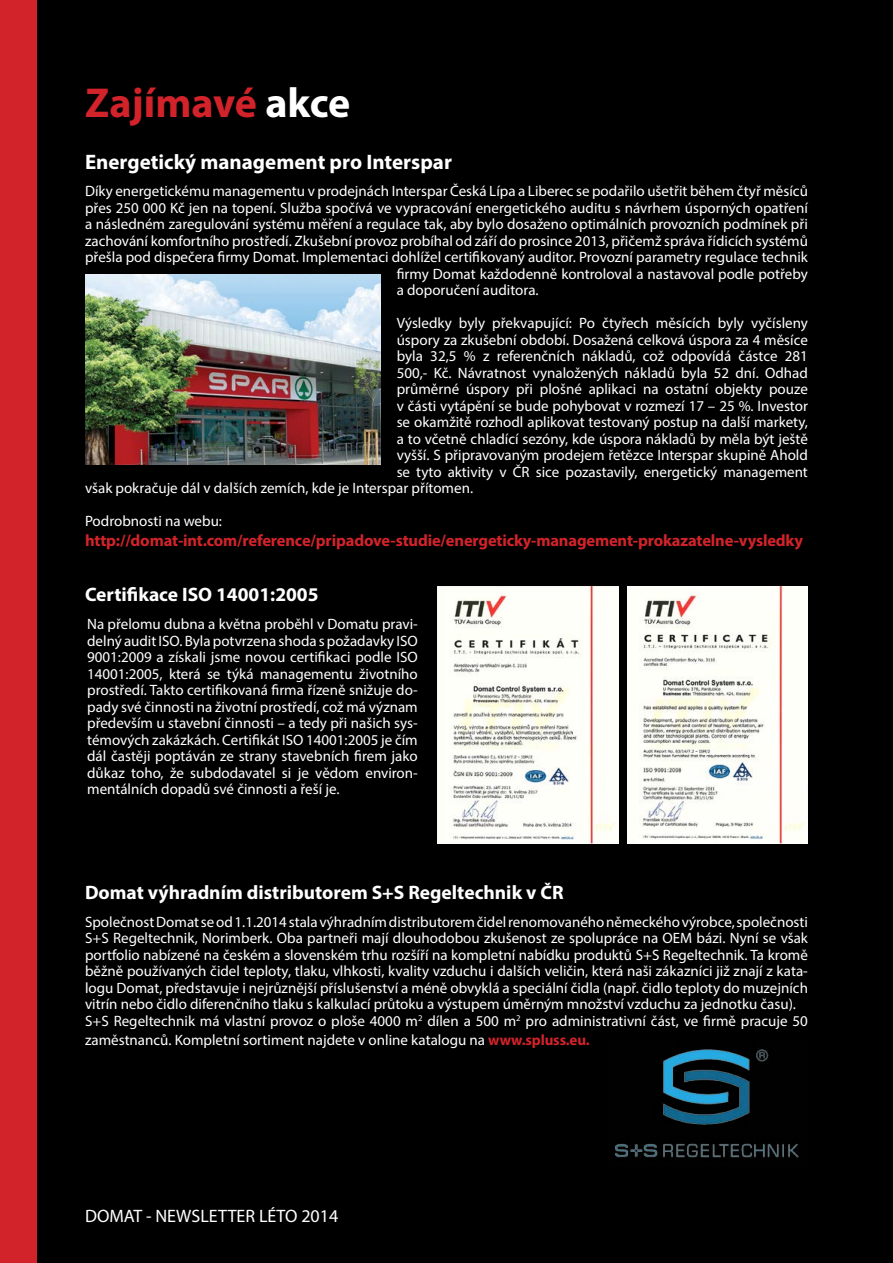
<style>
.page{position:relative;width:893px;height:1263px;background:#000}
.page>*{position:absolute;margin:0;border:0;box-sizing:border-box;transform-origin:0 0}
.t1{font:700 42px "Myriad Pro";color:#d2232a}
.t2{font:700 21px "Myriad Pro";color:#fff}
.t3{font:700 19.5px "Myriad Pro";color:#fff}
.t4{font:18px "Myriad Pro";color:#fff}
.t5{font:700 16.5px "Myriad Pro";letter-spacing:-.01em;color:#d2232a}
.t6{font:15px/16.5px "Myriad Pro";color:#fff;text-align:justify}
.s1{color:#fff}
.s2{font-weight:700;color:#d2232a}
</style>
<div class="page">
<div style="left:0;top:0;width:36px;height:1263px;background:#d2232a"></div>
<img style="left:85px;top:275px;width:296px;height:190px">
<img style="left:615px;top:1049px;width:184px;height:109px">
<img style="left:438px;top:587px;width:181px;height:256px">
<img style="left:627px;top:587px;width:181px;height:256px">
<h1 class="t1" style="left:85px;top:75px;width:267px">Zajímavé <span class="s1">akce</span></h1>
<h2 class="t2" style="left:85px;top:148px;width:368px">Energetický management pro Interspar</h2>
<p class="t6" style="left:85px;top:183px;width:724px">Díky energetickému managementu v prodejnách Interspar Česká Lípa a Liberec se podařilo ušetřit během čtyř měsíců</p>
<p class="t6" style="left:85px;top:199px;width:724px">přes 250 000 Kč jen na topení. Služba spočívá ve vypracování energetického auditu s návrhem úsporných opatření</p>
<p class="t6" style="left:85px;top:216px;width:724px">a následném zaregulování systému měření a regulace tak, aby bylo dosaženo optimálních provozních podmínek při</p>
<p class="t6" style="left:85px;top:232px;width:724px">zachování komfortního prostředí. Zkušební provoz probíhal od září do prosince 2013, přičemž správa řídicích systémů</p>
<p class="t6" style="left:85px;top:249px;width:724px">přešla pod dispečera firmy Domat. Implementaci dohlížel certifikovaný auditor. Provozní parametry regulace technik</p>
<p class="t6" style="left:397px;top:265px;width:413px">firmy Domat každodenně kontroloval a nastavoval podle potřeby</p>
<p class="t6" style="left:397px;top:282px;width:143px">a doporučení auditora.</p>
<p class="t6" style="left:397px;top:315px;width:413px">Výsledky byly překvapující: Po čtyřech měsících byly vyčísleny</p>
<p class="t6" style="left:397px;top:331px;width:413px">úspory za zkušební období. Dosažená celková úspora za 4 měsíce</p>
<p class="t6" style="left:397px;top:348px;width:413px">byla 32,5 % z referenčních nákladů, což odpovídá částce 281</p>
<p class="t6" style="left:397px;top:364px;width:413px">500,- Kč. Návratnost vynaložených nákladů byla 52 dní. Odhad</p>
<p class="t6" style="left:397px;top:381px;width:413px">průměrné úspory při plošné aplikaci na ostatní objekty pouze</p>
<p class="t6" style="left:397px;top:397px;width:413px">v části vytápění se bude pohybovat v rozmezí 17 – 25 %. Investor</p>
<p class="t6" style="left:397px;top:414px;width:413px">se okamžitě rozhodl aplikovat testovaný postup na další markety,</p>
<p class="t6" style="left:397px;top:430px;width:413px">a to včetně chladící sezóny, kde úspora nákladů by měla být ještě</p>
<p class="t6" style="left:397px;top:447px;width:413px">vyšší. S připravovaným prodejem řetězce Interspar skupině Ahold</p>
<p class="t6" style="left:397px;top:463px;width:413px">se tyto aktivity v ČR sice pozastavily, energetický management</p>
<p class="t6" style="left:85px;top:480px;width:390px">však pokračuje dál v dalších zemích, kde je Interspar přítomen.</p>
<p class="t6" style="left:85px;top:513px;width:139px">Podrobnosti na webu:</p>
<p class="t5" style="left:85px;top:529px;width:719px">http://domat-int.com/reference/pripadove-studie/energeticky-management-prokazatelne-vysledky</p>
<h3 class="t3" style="left:85px;top:582px;width:235px">Certifikace ISO 14001:2005</h3>
<p class="t6" style="left:87px;top:615px;width:332px">Na přelomu dubna a května proběhl v Domatu pravi&shy;delný audit ISO. Byla potvrzena shoda s požadavky ISO 9001:2009 a získali jsme novou certifikaci podle ISO 14001:2005, která se týká managementu životního prostředí. Takto certifikovaná firma řízeně snižuje do&shy;pady své činnosti na životní prostředí, což má význam především u stavební činnosti – a tedy při našich sys&shy;témových zakázkách. Certifikát ISO 14001:2005 je čím dál častěji poptáván ze strany stavebních firem jako důkaz toho, že subdodavatel si je vědom environ&shy;mentálních dopadů své činnosti a řeší je.</p>
<h3 class="t3" style="left:85px;top:880px;width:480px">Domat výhradním distributorem S+S Regeltechnik v ČR</h3>
<p class="t6" style="left:85px;top:913px;width:724px;text-align:left">Společnost Domat se od 1.1.2014 stala výhradním distributorem čidel renomovaného německého výrobce, společnosti S+S Regeltechnik, Norimberk. Oba partneři mají dlouhodobou zkušenost ze spolupráce na OEM bázi. Nyní se však portfolio nabízené na českém a slovenském trhu rozšíří na kompletní nabídku produktů S+S Regeltechnik. Ta kromě běžně používaných čidel teploty, tlaku, vlhkosti, kvality vzduchu i dalších veličin, která naši zákazníci již znají z kata&shy;logu Domat, představuje i nejrůznější příslušenství a méně obvyklá a speciální čidla (např. čidlo teploty do muzejních vitrín nebo čidlo diferenčního tlaku s kalkulací průtoku a výstupem úměrným množství vzduchu za jednotku času).<br>S+S Regeltechnik má vlastní provoz o ploše 4000 m<sup>2</sup> dílen a 500 m<sup>2</sup> pro administrativní část, ve firmě pracuje 50</p>
<p class="t6" style="left:85px;top:1032px;width:506px">zaměstnanců. Kompletní sortiment najdete v online katalogu na <span class="s2">www.spluss.eu.</span></p>
<p class="t4" style="left:85px;top:1205px;width:255px">DOMAT - NEWSLETTER LÉTO 2014</p>
</div>
